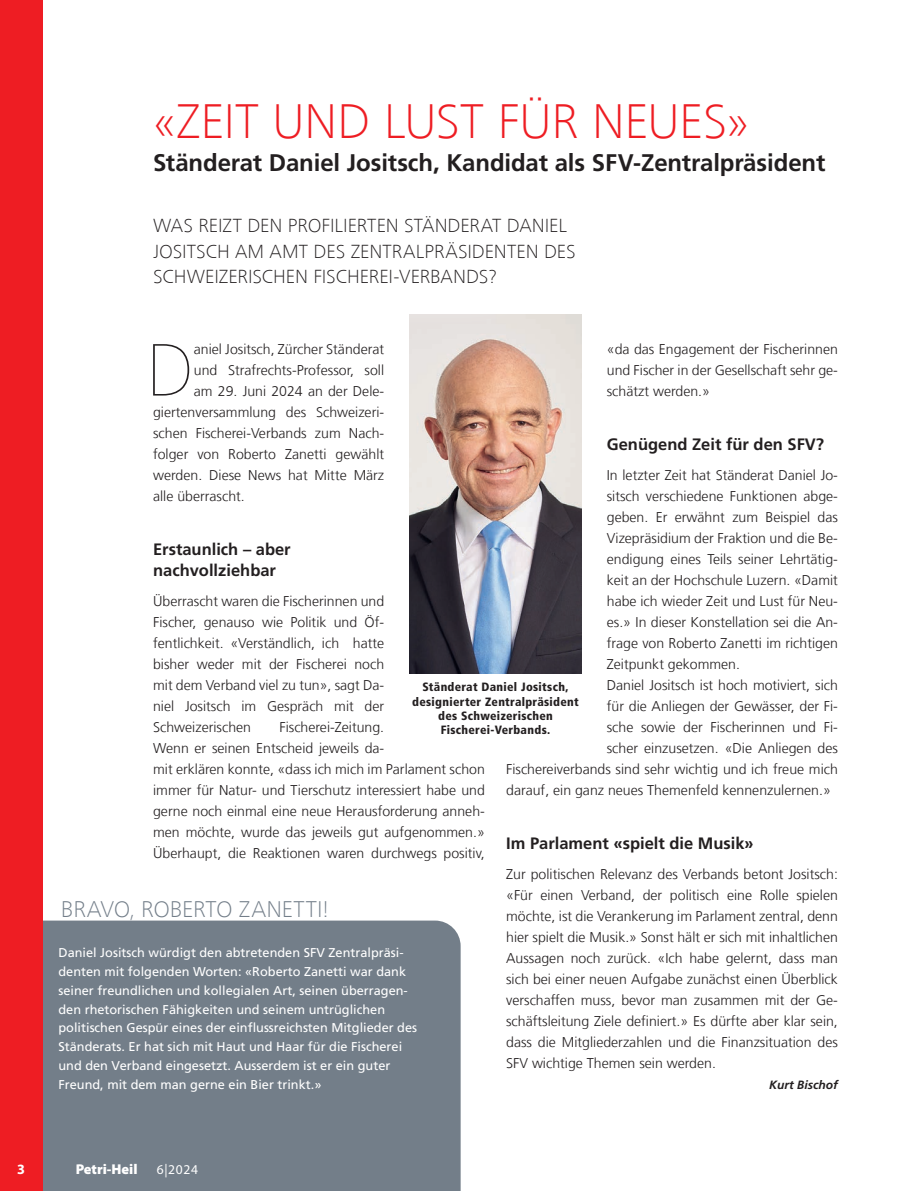
<style>
.page{position:relative;width:906px;height:1191px;background:#fff}
.page>*{position:absolute;margin:0;border:0;box-sizing:border-box;transform-origin:0 0}
.t1{font:200 77.1px "Frutiger Next W04";color:#231f20}
.t2{font:100 48px "Frutiger Neue W02";letter-spacing:-.01em;color:#ee1d23}
.t3{font:700 24px "Frutiger LT Com";letter-spacing:-.005em;color:#231f20}
.t4{font:100 22.5px "Frutiger Neue W02";color:#737e89}
.t5{font:100 18.75px/25.5px "Frutiger Neue W02";letter-spacing:-.005em;color:#231f20}
.t6{font:700 16.5px/21px "Frutiger LT Com";color:#231f20}
.t7{font:900 14.25px "Myriad Pro";color:#fff}
.t8{font:700 14.25px "Myriad Pro";color:#fff}
.t9{font:300 14.1px/21px "Frutiger LT Com";color:#231f20;text-align:justify}
.t10{font:13.5px "Myriad Pro";color:#fff}
.t11{font:12.75px/18.8px "Frutiger LT Com";color:#fff}
.t12{font:900 condensed 12px/14.4px "Frutiger LT Com";letter-spacing:.025em;color:#231f20;text-align:center}
.t13{font:italic 700 12px "Frutiger LT Com";color:#231f20}
</style>
<div class="page">
<img style="left:410px;top:331px;width:171px;height:343px">
<div style="left:43px;top:920px;width:417px;height:271px;background:#737e89"></div>
<div style="left:0;top:0;width:43px;height:1191px;background:#ee1d23"></div>
<h2 class="t2" style="left:153px;top:92px;width:597px">«ZEIT UND LUST FÜR NEUES»</h2>
<h3 class="t3" style="left:153px;top:149px;width:673px">Ständerat Daniel Jositsch, Kandidat als SFV-Zentralpräsident</h3>
<h3 class="t5" style="left:153px;top:213px;width:424px">WAS REIZT DEN PROFILIERTEN STÄNDERAT DANIEL<br>JOSITSCH AM AMT DES ZENTRALPRÄSIDENTEN DES<br>SCHWEIZERISCHEN FISCHEREI-VERBANDS?</h3>
<p class="t9" style="left:607px;top:338px;width:233px">«da das Engagement der Fischerinnen und Fischer in der Gesellschaft sehr ge&shy;schätzt werden.»</p>
<h1 class="t1" style="left:146px;top:326px;width:50px">D</h1>
<p class="t9" style="left:194px;top:338px;width:192px">aniel Jositsch, Zürcher Ständerat</p>
<p class="t9" style="left:194px;top:359px;width:192px">und Strafrechts-Professor, soll</p>
<p class="t9" style="left:194px;top:380px;width:192px">am 29. Juni 2024 an der Dele-</p>
<p class="t9" style="left:153px;top:401px;width:233px">giertenversammlung des Schweizeri-</p>
<p class="t9" style="left:153px;top:422px;width:233px">schen Fischerei-Verbands zum Nach-</p>
<p class="t9" style="left:153px;top:443px;width:233px">folger von Roberto Zanetti gewählt</p>
<p class="t9" style="left:153px;top:464px;width:233px">werden. Diese News hat Mitte März</p>
<p class="t9" style="left:153px;top:485px;width:93px">alle überrascht.</p>
<p class="t6" style="left:607px;top:433px;width:219px">Genügend Zeit für den SFV?</p>
<p class="t9" style="left:607px;top:464px;width:233px">In letzter Zeit hat Ständerat Daniel Jo-</p>
<p class="t9" style="left:607px;top:485px;width:233px">sitsch verschiedene Funktionen abge-</p>
<p class="t9" style="left:607px;top:506px;width:233px">geben. Er erwähnt zum Beispiel das</p>
<p class="t9" style="left:607px;top:527px;width:233px">Vizepräsidium der Fraktion und die Be-</p>
<p class="t9" style="left:607px;top:548px;width:233px">endigung eines Teils seiner Lehrtätig-</p>
<p class="t9" style="left:607px;top:569px;width:233px">keit an der Hochschule Luzern. «Damit</p>
<p class="t9" style="left:607px;top:590px;width:233px">habe ich wieder Zeit und Lust für Neu-</p>
<p class="t9" style="left:607px;top:611px;width:233px">es.» In dieser Konstellation sei die An-</p>
<p class="t9" style="left:607px;top:632px;width:233px">frage von Roberto Zanetti im richtigen</p>
<p class="t9" style="left:607px;top:653px;width:135px">Zeitpunkt gekommen.</p>
<p class="t9" style="left:607px;top:674px;width:233px">Daniel Jositsch ist hoch motiviert, sich</p>
<p class="t9" style="left:607px;top:695px;width:233px">für die Anliegen der Gewässer, der Fi-</p>
<p class="t9" style="left:607px;top:716px;width:233px">sche sowie der Fischerinnen und Fi-</p>
<p class="t9" style="left:607px;top:737px;width:233px">scher einzusetzen. «Die Anliegen des</p>
<p class="t9" style="left:506px;top:758px;width:333px">Fischereiverbands sind sehr wichtig und ich freue mich</p>
<p class="t9" style="left:506px;top:779px;width:326px">darauf, ein ganz neues Themenfeld kennenzulernen.»</p>
<p class="t6" style="left:506px;top:832px;width:249px">Im Parlament «spielt die Musik»</p>
<p class="t9" style="left:506px;top:863px;width:333px">Zur politischen Relevanz des Verbands betont Jositsch: «Für einen Verband, der politisch eine Rolle spielen möchte, ist die Verankerung im Parlament zentral, denn hier spielt die Musik.» Sonst hält er sich mit inhaltlichen Aussagen noch zurück. «Ich habe gelernt, dass man sich bei einer neuen Aufgabe zunächst einen Überblick verschaffen muss, bevor man zusammen mit der Ge&shy;schäftsleitung Ziele definiert.» Es dürfte aber klar sein, dass die Mitgliederzahlen und die Finanzsituation des SFV wichtige Themen sein werden.</p>
<p class="t13" style="left:769px;top:1077px;width:70px">Kurt Bischof</p>
<p class="t6" style="left:153px;top:538px;width:139px">Erstaunlich – aber nachvollziehbar</p>
<p class="t9" style="left:153px;top:590px;width:233px">Überrascht waren die Fischerinnen und Fischer, genauso wie Politik und Öf&shy;fentlichkeit. «Verständlich, ich hatte bisher weder mit der Fischerei noch mit dem Verband viel zu tun», sagt Da&shy;niel Jositsch im Gespräch mit der Schweizerischen</p>
<p class="t12" style="left:412px;top:680px;width:168px">Ständerat Daniel Jositsch, designierter Zentralpräsident des Schweizerischen<br>Fischerei-Verbands.</p>
<p class="t9" style="left:153px;top:716px;width:333px;text-align:left;text-indent:126px">Fischerei-Zeitung.<br>Wenn er seinen Entscheid jeweils da-<br>mit erklären konnte, «dass ich mich im Parlament schon immer für Natur- und Tierschutz interessiert habe und gerne noch einmal eine neue Herausforderung anneh&shy;men möchte, wurde das jeweils gut aufgenommen.» Überhaupt, die Reaktionen waren durchwegs positiv,</p>
<h3 class="t4" style="left:61px;top:895px;width:269px">BRAVO, ROBERTO ZANETTI!</h3>
<p class="t11" style="left:58px;top:943px;width:360px">Daniel Jositsch würdigt den abtretenden SFV Zentralpräsi&shy;denten mit folgenden Worten: «Roberto Zanetti war dank seiner freundlichen und kollegialen Art, seinen überragen&shy;den rhetorischen Fähigkeiten und seinem untrüglichen politischen Gespür eines der einflussreichsten Mitglieder des Ständerats. Er hat sich mit Haut und Haar für die Fischerei und den Verband eingesetzt. Ausserdem ist er ein guter Freund, mit dem man gerne ein Bier trinkt.»</p>
<p class="t8" style="left:17px;top:1159px;width:9px">3</p>
<p class="t7" style="left:76px;top:1159px;width:63px">Petri-Heil</p>
<p class="t10" style="left:157px;top:1161px;width:43px">6|2024</p>
</div>
